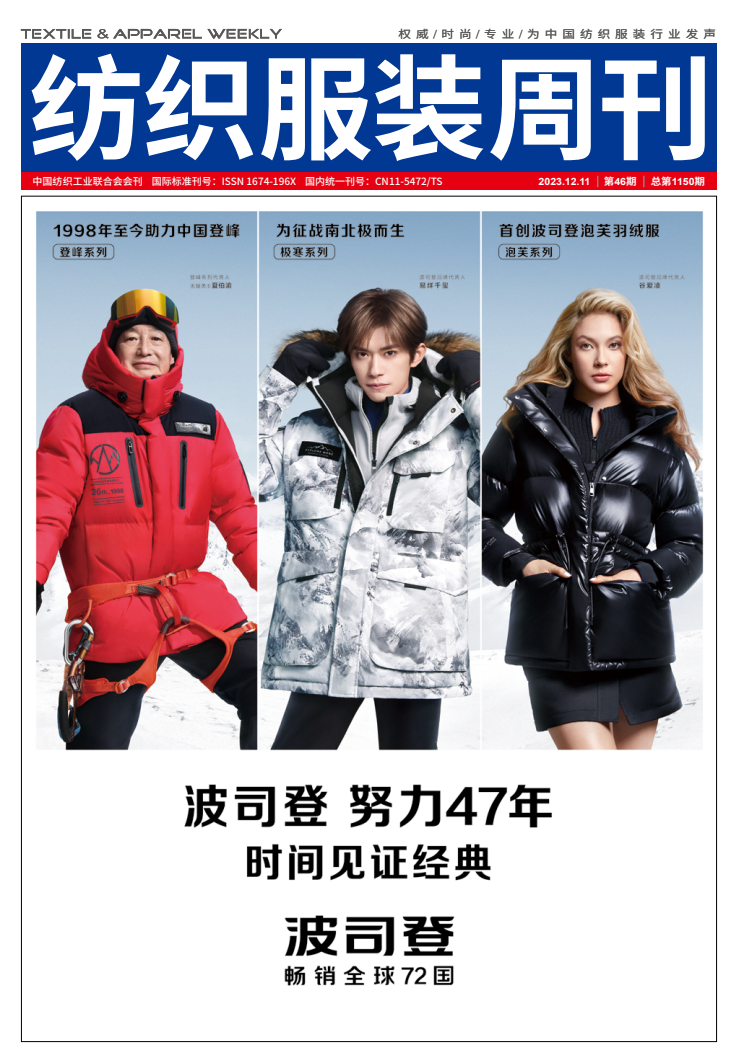
<style>
.page{position:relative;width:738px;height:1063px;background:#fff}
.page>*{position:absolute;margin:0;border:0;box-sizing:border-box;transform-origin:0 0}
.t1{font:11px "Source Han Sans CN";letter-spacing:.395em;color:#595757;scale:1.15 1}
.t2{font:500 10px "Source Han Sans CN";color:#fff}
.t3{font:700 10px "Arial";color:#fff;scale:1.05 1}
.t4{font:700 10px "Source Han Sans CN";color:#fff;scale:1.05 1}
.s1{font-size:9px}
.s2{font-family:"Arial"}
.s3{font-family:"Source Han Sans CN"}
</style>
<div class="page">
<img style="left:35px;top:211px;width:669px;height:775px">
<div style="left:21px;top:43px;width:695px;height:130px;background:#003894"></div>
<svg style="left:31px;top:54px;width:673px;height:107px"></svg>
<div style="left:21px;top:172px;width:695px;height:18px;background:#e60012"></div>
<svg style="left:21px;top:29px;width:70px;height:10px"></svg>
<svg style="left:97px;top:29px;width:185px;height:10px"></svg>
<p class="t1" style="left:398px;top:27px;width:277px">权威<span class="s1">/</span>时尚<span class="s1">/</span>专业<span class="s1">/</span>为中国纺织服装行业发声</p>
<p class="t2" style="left:33px;top:175px;width:411px">中国纺织工业联合会会刊 国际标准刊号：ISSN 1674-196X 国内统一刊号：CN11-5472/TS</p>
<p class="t3" style="left:538px;top:175px;width:51px">2023.12.11</p>
<p class="t4" style="left:603px;top:176px;width:33px">第<span class="s2">46</span>期</p>
<p class="t3" style="left:650px;top:175px;width:53px"><span class="s3">总第</span>1150<span class="s3">期</span></p>
<p class="t3" style="left:555px;top:175px;width:34px">2 107</p>
<p class="t3" style="left:619px;top:175px;width:7px">1</p>
<p class="t3" style="left:676px;top:175px;width:18px">097</p>
</div>
